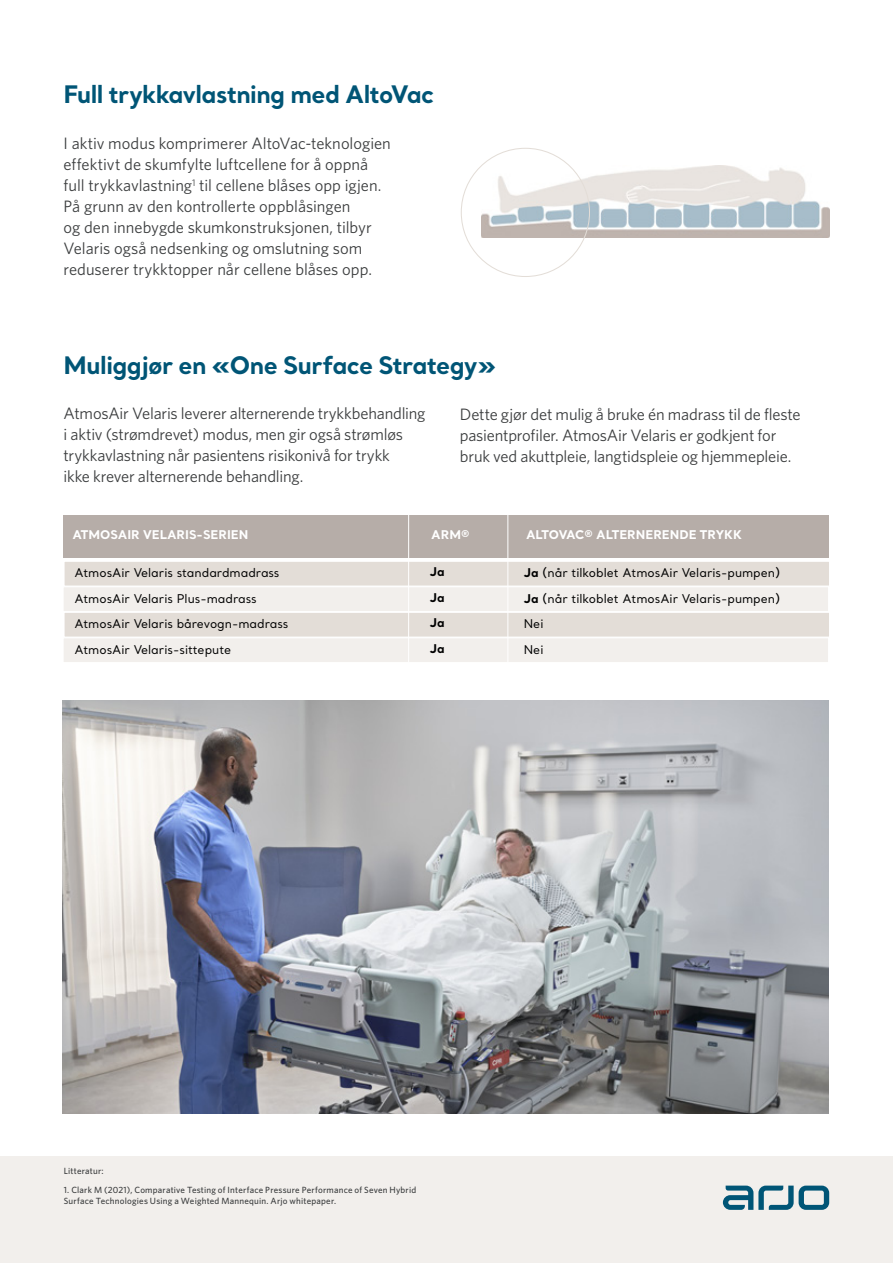
<style>
.page{position:relative;width:893px;height:1263px;background:#fff}
.page>*{position:absolute;margin:0;border:0;box-sizing:border-box;transform-origin:0 0}
.Sub-heading__back_pa{font:700 24px "Santral";letter-spacing:-.02em;color:#005576}
.Preamble_Santral_Reg{font:700 24px "Santral";letter-spacing:-.025em;color:#005576}
.Preamble_Santral_Reg-2{font:16.5px/21px "Whitney";letter-spacing:-.01em;color:#3b3d3e}
.Body_copy_-_bullets{font:16.5px/21px "Whitney";color:#3b3d3e}
.t1{font:12px "Santral";color:#000}
.t2{font:700 12px "Santral";color:#fff}
.t3{font:700 12px "Santral";color:#000}
.Web_address_Withney{font:500 9px/10.8px "Whitney";letter-spacing:.025em;color:#3b3d3e}
.s1{font-weight:700}
</style>
<div class="page">
<div style="left:0;top:1157px;width:893px;height:106px;background:#f2efec"></div>
<svg style="left:723px;top:1185px;width:106px;height:25px"></svg>
<div style="left:64px;top:561px;width:766px;height:25px;background:#e3ddd7;border:1px solid #fff"></div>
<div style="left:64px;top:612px;width:766px;height:25px;background:#e3ddd7;border:1px solid #fff"></div>
<div style="left:63px;top:586px;width:766px;height:26px;background:#f2efec;border:1px solid #fff"></div>
<div style="left:63px;top:637px;width:766px;height:26px;background:#f2efec;border:1px solid #fff"></div>
<div style="left:64px;top:515px;width:765px;height:42px;background:#b6ada8"></div>
<hr style="left:507px;top:504px;width:1px;height:163px;background:#fff">
<hr style="left:408px;top:504px;width:1px;height:163px;background:#fff">
<img style="left:63px;top:701px;width:766px;height:412px">
<img style="left:481px;top:166px;width:349px;height:71px">
<p class="Preamble_Santral_Reg" style="left:64px;top:78px;width:372px">Full trykkavlastning med AltoVac</p>
<p class="Body_copy_-_bullets" style="left:64px;top:133px;width:329px">I aktiv modus komprimerer AltoVac-teknologien effektivt de skumfylte luftcellene for å oppnå full trykkavlastning<sup>1</sup> til cellene blåses opp igjen.<br>På grunn av den kontrollerte oppblåsingen<br>og den innebygde skumkonstruksjonen, tilbyr Velaris også nedsenking og omslutning som reduserer trykktopper når cellene blåses opp.</p>
<p class="Sub-heading__back_pa" style="left:64px;top:348px;width:434px">Muliggjør en «One Surface Strategy»</p>
<p class="Preamble_Santral_Reg-2" style="left:64px;top:402px;width:364px">AtmosAir Velaris leverer alternerende trykkbehandling i aktiv (strømdrevet) modus, men gir også strømløs trykkavlastning når pasientens risikonivå for trykk<br>ikke krever alternerende behandling.</p>
<p class="Preamble_Santral_Reg-2" style="left:460px;top:404px;width:342px">Dette gjør det mulig å bruke én madrass til de fleste pasientprofiler. AtmosAir Velaris er godkjent for bruk ved akuttpleie, langtidspleie og hjemmepleie.</p>
<p class="t2" style="left:72px;top:526px;width:178px">ATMOSAIR VELARIS-SERIEN</p>
<p class="t2" style="left:431px;top:526px;width:40px">ARM®</p>
<p class="t2" style="left:526px;top:526px;width:217px">ALTOVAC® ALTERNERENDE TRYKK</p>
<p class="t1" style="left:74px;top:565px;width:207px">AtmosAir Velaris standardmadrass</p>
<p class="t1" style="left:74px;top:591px;width:184px">AtmosAir Velaris Plus- madrass</p>
<p class="t1" style="left:74px;top:616px;width:215px">AtmosAir Velaris bårevogn- madrass</p>
<p class="t1" style="left:74px;top:642px;width:158px">AtmosAir Velaris- sittepute</p>
<p class="t1" style="left:524px;top:565px;width:258px"><span class="s1">Ja</span> (når tilkoblet AtmosAir Velaris- pumpen)</p>
<p class="t1" style="left:524px;top:590px;width:258px"><span class="s1">Ja</span> (når tilkoblet AtmosAir Velaris- pumpen)</p>
<p class="t1" style="left:524px;top:616px;width:21px">Nei</p>
<p class="t1" style="left:524px;top:641px;width:21px">Nei</p>
<p class="t3" style="left:430px;top:564px;width:16px">Ja</p>
<p class="t3" style="left:430px;top:589px;width:16px">Ja</p>
<p class="t3" style="left:430px;top:615px;width:16px">Ja</p>
<p class="t3" style="left:430px;top:640px;width:16px">Ja</p>
<p class="Web_address_Withney" style="left:64px;top:1165px;width:41px">Litteratur:</p>
<p class="Web_address_Withney" style="left:64px;top:1184px;width:354px">1. Clark M (2021), Comparative Testing of Interface Pressure Performance of Seven Hybrid<br>Surface Technologies Using a Weighted Mannequin. Arjo whitepaper.</p>
</div>
